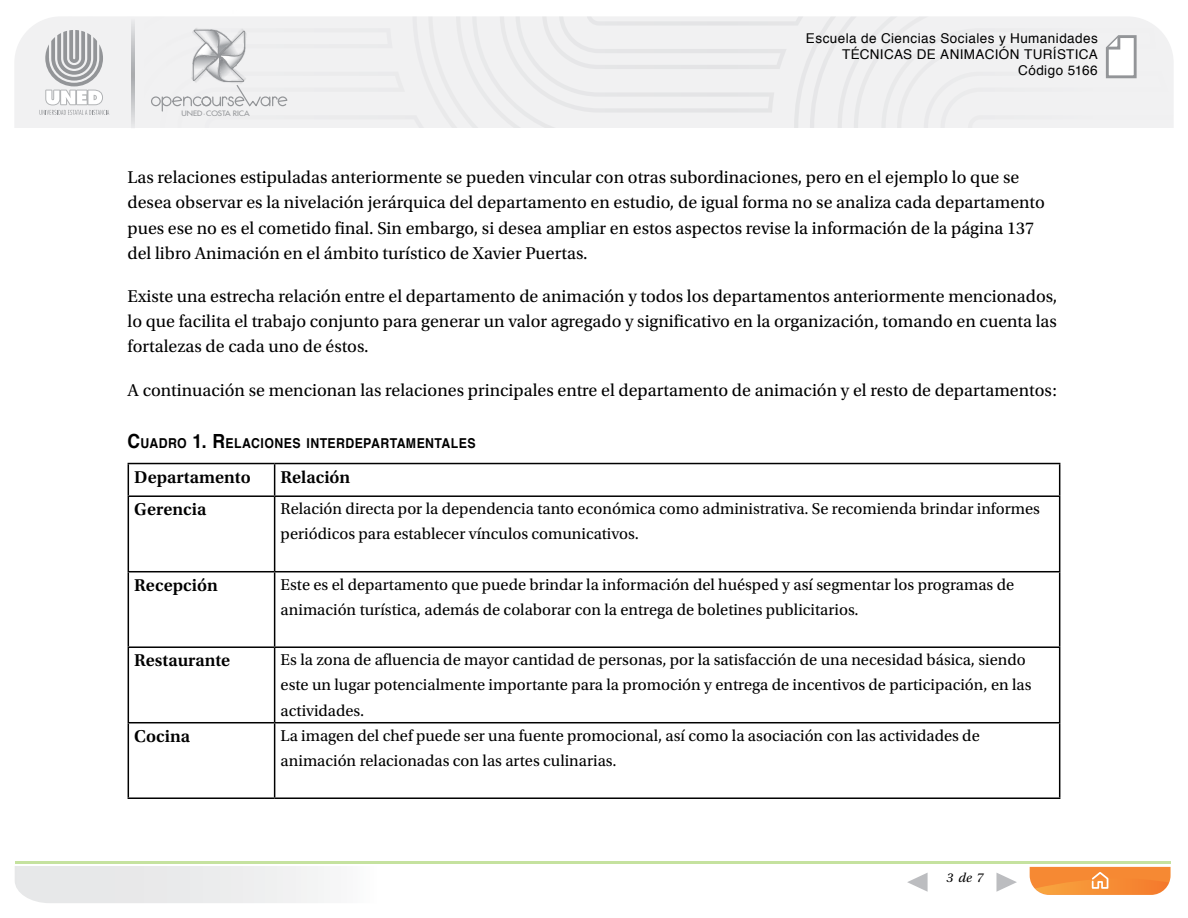
<style>
.page{position:relative;width:1188px;height:918px;background:#fff}
.page>*{position:absolute;margin:0;border:0;box-sizing:border-box;transform-origin:0 0}
.Texto_corrido{font:18px/25.2px "Utopia Std";color:#000}
.Texto_corrido_en_tab{font:600 18px "Utopia Std";color:#000}
.Texto_corrido_en_tab-2{font:16.5px/25.2px "Utopia Std";color:#000}
.Subtítulo_2{font:700 13.65px "Helvetica";letter-spacing:.035em;color:#000;scale:.9 1}
.t1{font:13.5px/16.2px "Helvetica";letter-spacing:.03em;color:#000;text-align:right}
.t2{font:italic 13.5px "Utopia Std";color:#000}
.t3{font:500 7.2px "Futura Std";letter-spacing:-.005em;color:#939598;scale:1.1 1}
.s1{font-size:19.5px}
</style>
<div class="page">
<svg style="left:15px;top:866px;width:1156px;height:37px"></svg>
<svg style="left:996px;top:873px;width:21px;height:19px"></svg>
<svg style="left:907px;top:873px;width:21px;height:19px"></svg>
<svg style="left:535px;top:16px;width:275px;height:112px"></svg>
<div style="left:135px;top:16px;width:293px;height:112px;background:#f1f1f2"></div>
<svg style="left:428px;top:16px;width:107px;height:112px"></svg>
<svg style="left:1030px;top:867px;width:141px;height:28px;background:#f69342"></svg>
<svg style="left:810px;top:16px;width:364px;height:112px"></svg>
<svg style="left:15px;top:17px;width:117px;height:111px"></svg>
<hr style="left:15px;top:861px;width:1156px;height:3px;background:#8cc63f">
<div style="left:139px;top:16px;width:160px;height:112px;background:#f1f1f2"></div>
<div style="left:162px;top:96px;width:10px;height:10px;border:1px solid #939598;border-radius:50%"></div>
<svg style="left:162px;top:97px;width:1px;height:14px"></svg>
<div style="left:151px;top:96px;width:10px;height:10px;border:1px solid #939598;border-radius:50%"></div>
<div style="left:261px;top:96px;width:9px;height:10px;border:1px solid #939598;border-radius:50%"></div>
<svg style="left:269px;top:96px;width:19px;height:11px"></svg>
<svg style="left:172px;top:30px;width:90px;height:78px"></svg>
<svg style="left:132px;top:17px;width:3px;height:111px"></svg>
<hr style="left:128px;top:463px;width:147px;height:1px;background:#000">
<hr style="left:128px;top:464px;width:1px;height:31px;background:#000">
<hr style="left:275px;top:463px;width:785px;height:1px;background:#000">
<hr style="left:274px;top:464px;width:1px;height:31px;background:#000">
<hr style="left:1059px;top:464px;width:1px;height:31px;background:#000">
<hr style="left:128px;top:495px;width:147px;height:2px;background:#000">
<hr style="left:128px;top:497px;width:1px;height:74px;background:#000">
<hr style="left:275px;top:495px;width:785px;height:2px;background:#000">
<hr style="left:274px;top:497px;width:1px;height:74px;background:#000">
<hr style="left:1059px;top:497px;width:1px;height:74px;background:#000">
<hr style="left:128px;top:571px;width:147px;height:1px;background:#000">
<hr style="left:128px;top:572px;width:1px;height:74px;background:#000">
<hr style="left:275px;top:571px;width:785px;height:1px;background:#000">
<hr style="left:274px;top:572px;width:1px;height:74px;background:#000">
<hr style="left:1059px;top:572px;width:1px;height:74px;background:#000">
<hr style="left:128px;top:646px;width:147px;height:2px;background:#000">
<hr style="left:128px;top:648px;width:1px;height:74px;background:#000">
<hr style="left:275px;top:646px;width:785px;height:2px;background:#000">
<hr style="left:274px;top:648px;width:1px;height:74px;background:#000">
<hr style="left:1059px;top:648px;width:1px;height:74px;background:#000">
<hr style="left:128px;top:722px;width:147px;height:1px;background:#000">
<hr style="left:128px;top:723px;width:1px;height:74px;background:#000">
<hr style="left:275px;top:722px;width:785px;height:1px;background:#000">
<hr style="left:274px;top:723px;width:1px;height:74px;background:#000">
<hr style="left:1059px;top:723px;width:1px;height:74px;background:#000">
<hr style="left:128px;top:797px;width:147px;height:2px;background:#000">
<hr style="left:275px;top:797px;width:785px;height:2px;background:#000">
<p class="t3" style="left:182px;top:109px;width:63px">UNED·COSTA RICA</p>
<p class="t1" style="left:806px;top:30px;width:293px">Escuela de Ciencias Sociales y Humanidades<br>TÉCNICAS DE ANIMACIÓN TURÍSTICA<br>Código 5166</p>
<p class="Texto_corrido" style="left:128px;top:165px;width:919px">Las relaciones estipuladas anteriormente se pueden vincular con otras subordinaciones, pero en el ejemplo lo que se desea observar es la nivelación jerárquica del departamento en estudio, de igual forma no se analiza cada departamento pues ese no es el cometido final. Sin embargo, si desea ampliar en estos aspectos revise la información de la página 137 del libro Animación en el ámbito turístico de Xavier Puertas.</p>
<p class="Texto_corrido" style="left:128px;top:284px;width:931px;text-align:justify">Existe una estrecha relación entre el departamento de animación y todos los departamentos anteriormente mencionados, lo que facilita el trabajo conjunto para generar un valor agregado y significativo en la organización, tomando en cuenta las fortalezas de cada uno de éstos.</p>
<p class="Texto_corrido" style="left:128px;top:377px;width:931px">A continuación se mencionan las relaciones principales entre el departamento de animación y el resto de departamentos:</p>
<p class="Subtítulo_2" style="left:128px;top:432px;width:388px"><span class="s1">C</span>UADRO <span class="s1">1. R</span> ELACIONES INTERDEPARTAMENTALES</p>
<p class="Texto_corrido_en_tab" style="left:134px;top:467px;width:118px">Departamento</p>
<p class="Texto_corrido_en_tab" style="left:281px;top:467px;width:71px">Relación</p>
<p class="Texto_corrido_en_tab" style="left:134px;top:499px;width:74px">Gerencia</p>
<p class="Texto_corrido_en_tab-2" style="left:281px;top:497px;width:761px">Relación directa por la dependencia tanto económica como administrativa. Se recomienda brindar informes periódicos para establecer vínculos comunicativos.</p>
<p class="Texto_corrido_en_tab" style="left:134px;top:575px;width:85px">Recepción</p>
<p class="Texto_corrido_en_tab-2" style="left:281px;top:572px;width:735px">Este es el departamento que puede brindar la información del huésped y así segmentar los programas de animación turística, además de colaborar con la entrega de boletines publicitarios.</p>
<p class="Texto_corrido_en_tab" style="left:134px;top:650px;width:98px">Restaurante</p>
<p class="Texto_corrido_en_tab-2" style="left:281px;top:648px;width:752px">Es la zona de afluencia de mayor cantidad de personas, por la satisfacción de una necesidad básica, siendo este un lugar potencialmente importante para la promoción y entrega de incentivos de participación, en las actividades.</p>
<p class="Texto_corrido_en_tab" style="left:134px;top:726px;width:57px">Cocina</p>
<p class="Texto_corrido_en_tab-2" style="left:281px;top:723px;width:701px">La imagen del chef puede ser una fuente promocional, así como la asociación con las actividades de animación relacionadas con las artes culinarias.</p>
<p class="t2" style="left:947px;top:871px;width:38px">3de7</p>
</div>
